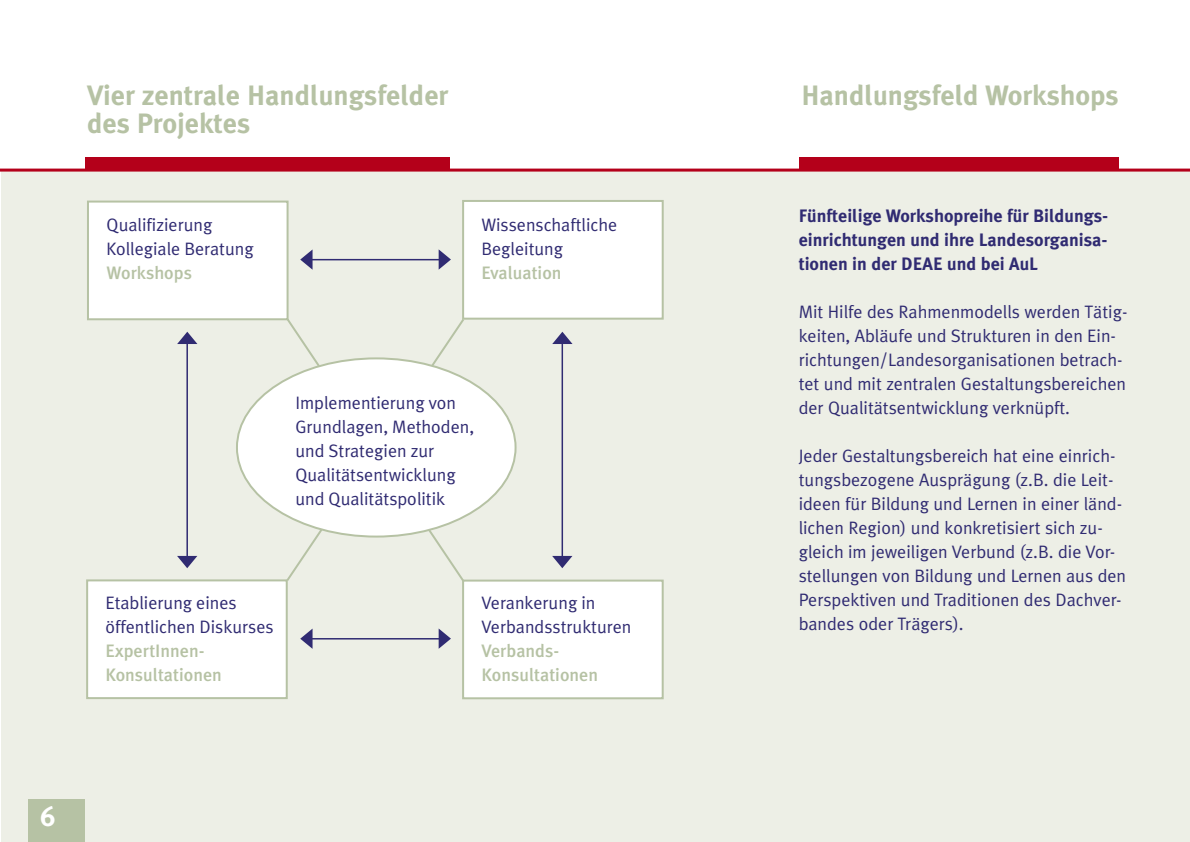
<style>
.page{position:relative;width:1190px;height:842px;background:#fff}
.page>*{position:absolute;margin:0;border:0;box-sizing:border-box;transform-origin:0 0}
.t1{font:700 28px/28px "Meta Plus";color:#b6c2a4}
.t2{font:700 28px "Meta Plus";color:#fff}
.t3{font:18px/24px "Meta Plus Normal";color:#302b72}
.t4{font:700 18px/24px "Meta Plus";color:#302b72;text-align:justify}
.t5{font:500 18px/24px "Meta Plus";color:#b6c2a4}
</style>
<div class="page">
<div style="left:1px;top:170px;width:1189px;height:672px;background:#edefe6"></div>
<hr style="left:0;top:169px;width:1190px;height:3px;background:#b4001a">
<div style="left:85px;top:158px;width:364px;height:11px;background:#b4001a"></div>
<div style="left:28px;top:799px;width:57px;height:43px;background:#b6c2a4"></div>
<div style="left:799px;top:158px;width:320px;height:11px;background:#b4001a"></div>
<div style="left:86px;top:579px;width:202px;height:120px;background:#fff;border:2px solid #b6c2a4"></div>
<div style="left:462px;top:580px;width:202px;height:119px;background:#fff;border:2px solid #b6c2a4"></div>
<div style="left:87px;top:201px;width:202px;height:119px;background:#fff;border:2px solid #b6c2a4"></div>
<div style="left:462px;top:200px;width:202px;height:120px;background:#fff;border:2px solid #b6c2a4"></div>
<svg style="left:285px;top:317px;width:181px;height:266px"></svg>
<div style="left:236px;top:357px;width:281px;height:181px;background:#fff;border:2px solid #b6c2a4;border-radius:50%"></div>
<svg style="left:552px;top:332px;width:21px;height:12px"></svg>
<svg style="left:552px;top:556px;width:20px;height:12px"></svg>
<hr style="left:562px;top:338px;width:1px;height:224px;background:#302b72">
<svg style="left:177px;top:332px;width:20px;height:12px"></svg>
<svg style="left:177px;top:556px;width:20px;height:12px"></svg>
<hr style="left:186px;top:338px;width:2px;height:224px;background:#302b72">
<svg style="left:300px;top:249px;width:13px;height:21px"></svg>
<svg style="left:439px;top:249px;width:12px;height:21px"></svg>
<hr style="left:309px;top:259px;width:133px;height:1px;background:#302b72">
<svg style="left:300px;top:629px;width:13px;height:20px"></svg>
<svg style="left:439px;top:629px;width:12px;height:20px"></svg>
<hr style="left:309px;top:638px;width:133px;height:2px;background:#302b72">
<h1 class="t1" style="left:87px;top:83px;width:363px">Vier zentrale Handlungsfelder des Projektes</h1>
<h1 class="t1" style="left:801px;top:83px;width:319px">Handlungsfeld Workshops</h1>
<p class="t3" style="left:107px;top:214px;width:149px">Qualifizierung<br>Kollegiale Beratung</p>
<p class="t5" style="left:107px;top:262px;width:87px">Workshops</p>
<p class="t3" style="left:481px;top:214px;width:137px">Wissenschaftliche<br>Begleitung</p>
<p class="t5" style="left:481px;top:262px;width:82px">Evaluation</p>
<p class="t3" style="left:295px;top:392px;width:180px">Implementierung von<br>Grundlagen, Methoden, und Strategien zur<br>Qualitätsentwicklung und Qualitätspolitik</p>
<p class="t3" style="left:105px;top:592px;width:170px">Etablierung eines öffentlichen Diskurses</p>
<p class="t5" style="left:105px;top:640px;width:118px">ExpertInnen-<br>Konsultationen</p>
<p class="t3" style="left:482px;top:592px;width:151px">Verankerung in<br>Verbandsstrukturen</p>
<p class="t5" style="left:482px;top:640px;width:118px">Verbands-<br>Konsultationen</p>
<p class="t4" style="left:799px;top:205px;width:311px">Fünfteilige Workshopreihe für Bildungs&shy;einrichtungen und ihre Landesorganisa&shy;tionen in der DEAE und bei AuL</p>
<p class="t3" style="left:799px;top:302px;width:330px">Mit Hilfe des Rahmenmodells werden Tätig&shy;keiten, Abläufe und Strukturen in den Ein&shy;richtungen/Landesorganisationen betrach&shy;tet und mit zentralen Gestaltungsbereichen der Qualitätsentwicklung verknüpft.</p>
<p class="t3" style="left:799px;top:446px;width:329px">Jeder Gestaltungsbereich hat eine einrich&shy;tungsbezogene Ausprägung (z.B. die Leit&shy;ideen für Bildung und Lernen in einer länd&shy;lichen Region) und konkretisiert sich zu&shy;gleich im jeweiligen Verbund (z.B. die Vor&shy;stellungen von Bildung und Lernen aus den Perspektiven und Traditionen des Dachver&shy;bandes oder Trägers).</p>
<h1 class="t2" style="left:40px;top:805px;width:17px">6</h1>
</div>
